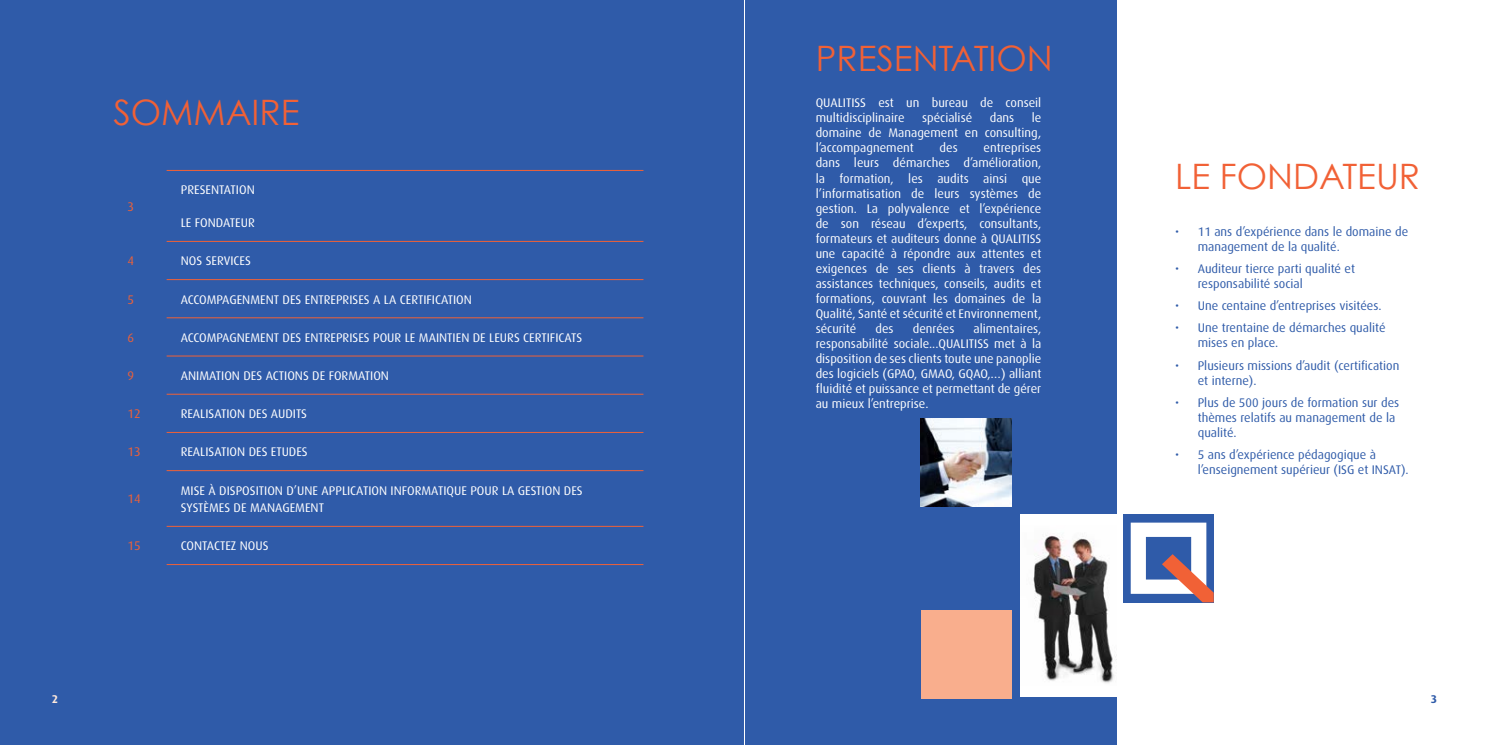
<style>
.page{position:relative;width:1489px;height:745px;background:#fff}
.page>*{position:absolute;margin:0;border:0;box-sizing:border-box;transform-origin:0 0}
.t1{font:35px "Century Gothic";color:#f16136}
.t2{font:12.5px/15px "Dax";color:#fff;text-align:justify}
.t3{font:12.5px/15px "Dax";color:#2f5ba9}
.t4{font:12.5px "Dax";color:#f16136}
.t5{font:700 11.25px "Dax";color:#fee9dc}
.t6{font:700 11.25px "Dax";color:#2f5ba9}
</style>
<div class="page">
<div style="left:0;top:0;width:1116px;height:744px;background:#2f5ba9"></div>
<hr style="left:167px;top:170px;width:476px;height:1px;background:#f16136">
<hr style="left:167px;top:241px;width:476px;height:1px;background:#f16136">
<hr style="left:167px;top:279px;width:476px;height:1px;background:#f16136">
<hr style="left:167px;top:317px;width:476px;height:1px;background:#f16136">
<hr style="left:167px;top:355px;width:476px;height:1px;background:#f16136">
<hr style="left:167px;top:394px;width:476px;height:1px;background:#f16136">
<hr style="left:167px;top:432px;width:476px;height:1px;background:#f16136">
<hr style="left:167px;top:470px;width:476px;height:1px;background:#f16136">
<hr style="left:167px;top:526px;width:476px;height:1px;background:#f16136">
<hr style="left:167px;top:564px;width:476px;height:1px;background:#f16136">
<div style="left:920px;top:609px;width:91px;height:88px;background:#f9ae8d"></div>
<div style="left:1020px;top:514px;width:96px;height:182px;background:#fff"></div>
<img style="left:1033px;top:535px;width:81px;height:148px">
<img style="left:920px;top:418px;width:91px;height:88px">
<div style="left:1123px;top:514px;width:90px;height:88px;background:#2f5ba9"></div>
<svg style="left:1130px;top:522px;width:83px;height:80px"></svg>
<hr style="left:744px;top:0;width:1px;height:744px;background:#fff">
<h1 class="t1" style="left:113px;top:91px;width:187px">SOMMAIRE</h1>
<p class="t4" style="left:128px;top:199px;width:8px">3</p>
<p class="t2" style="left:181px;top:183px;width:75px">PRESENTATION</p>
<p class="t2" style="left:181px;top:215px;width:76px">LE FONDATEUR</p>
<p class="t4" style="left:128px;top:254px;width:8px">4</p>
<p class="t2" style="left:181px;top:253px;width:72px">NOS SERVICES</p>
<p class="t4" style="left:128px;top:292px;width:8px">5</p>
<p class="t2" style="left:181px;top:292px;width:292px">ACCOMPAGENMENT DES ENTREPRISES A LA CERTIFICATION</p>
<p class="t4" style="left:128px;top:330px;width:8px">6</p>
<p class="t2" style="left:181px;top:330px;width:403px">ACCOMPAGNEMENT DES ENTREPRISES POUR LE MAINTIEN DE LEURS CERTIFICATS</p>
<p class="t4" style="left:128px;top:368px;width:8px">9</p>
<p class="t2" style="left:181px;top:368px;width:210px">ANIMATION DES ACTIONS DE FORMATION</p>
<p class="t4" style="left:128px;top:406px;width:15px">12</p>
<p class="t2" style="left:181px;top:406px;width:128px">REALISATION DES AUDITS</p>
<p class="t4" style="left:128px;top:445px;width:15px">13</p>
<p class="t2" style="left:181px;top:444px;width:128px">REALISATION DES ETUDES</p>
<p class="t4" style="left:128px;top:492px;width:15px">14</p>
<p class="t2" style="left:181px;top:481px;width:403px;line-height:17.5px">MISE À DISPOSITION D’UNE APPLICATION INFORMATIQUE POUR LA GESTION DES<br>SYSTÈMES DE MANAGEMENT</p>
<p class="t4" style="left:128px;top:538px;width:15px">15</p>
<p class="t2" style="left:181px;top:538px;width:89px">CONTACTEZ NOUS</p>
<h1 class="t1" style="left:815px;top:37px;width:239px">PRESENTATION</h1>
<p class="t2" style="left:815px;top:96px;width:227px">QUALITISS est un bureau de conseil multidisciplinaire</p>
<p class="t2" style="left:815px;top:111px;width:227px;text-indent:216px">le domaine de Management en consulting, l’accompagnement</p>
<p class="t2" style="left:922px;top:111px;width:52px">spécialisé</p>
<p class="t2" style="left:989px;top:111px;width:26px">dans</p>
<p class="t2" style="left:939px;top:141px;width:20px">des</p>
<p class="t2" style="left:815px;top:141px;width:227px;text-indent:168px">entreprises dans leurs démarches d’amélioration, la formation, les audits ainsi que l’informatisation de leurs systèmes de gestion. La polyvalence et l’expérience de son réseau d’experts, consultants, formateurs et auditeurs donne à QUALITISS une capacité à répondre aux attentes et exigences de ses clients à travers des assistances techniques, conseils, audits et formations, couvrant les domaines de la Qualité, Santé et sécurité et Environnement, sécurité</p>
<p class="t2" style="left:815px;top:321px;width:227px;text-indent:158px">alimentaires, responsabilité sociale...QUALITISS met à la disposition de ses clients toute une panoplie des logiciels (GPAO, GMAO, GQAO,…) alliant fluidité et puissance et permettant de gérer au mieux l’entreprise.</p>
<p class="t2" style="left:875px;top:321px;width:20px">des</p>
<p class="t2" style="left:912px;top:321px;width:43px">denrées</p>
<h1 class="t1" style="left:1175px;top:155px;width:246px">LE FONDATEUR</h1>
<p class="t3" style="left:1197px;top:224px;width:212px;text-indent:-22px">• 11 ans d’expérience dans le domaine de management de la qualité.</p>
<p class="t3" style="left:1197px;top:261px;width:159px;text-indent:-22px">• Auditeur tierce parti qualité et responsabilité social</p>
<p class="t3" style="left:1175px;top:298px;width:208px">• Une centaine d’entreprises visitées.</p>
<p class="t3" style="left:1197px;top:320px;width:189px;text-indent:-22px">• Une trentaine de démarches qualité mises en place.</p>
<p class="t3" style="left:1197px;top:357px;width:203px;text-indent:-22px">• Plusieurs missions d’audit (certification et interne).</p>
<p class="t3" style="left:1197px;top:395px;width:203px;text-indent:-22px">• Plus de 500 jours de formation sur des thèmes relatifs au management de la qualité.</p>
<p class="t3" style="left:1197px;top:447px;width:212px;text-indent:-22px">• 5 ans d’expérience pédagogique à l’enseignement supérieur (ISG et INSAT).</p>
<p class="t5" style="left:52px;top:691px;width:8px">2</p>
<p class="t6" style="left:1430px;top:691px;width:8px">3</p>
</div>
